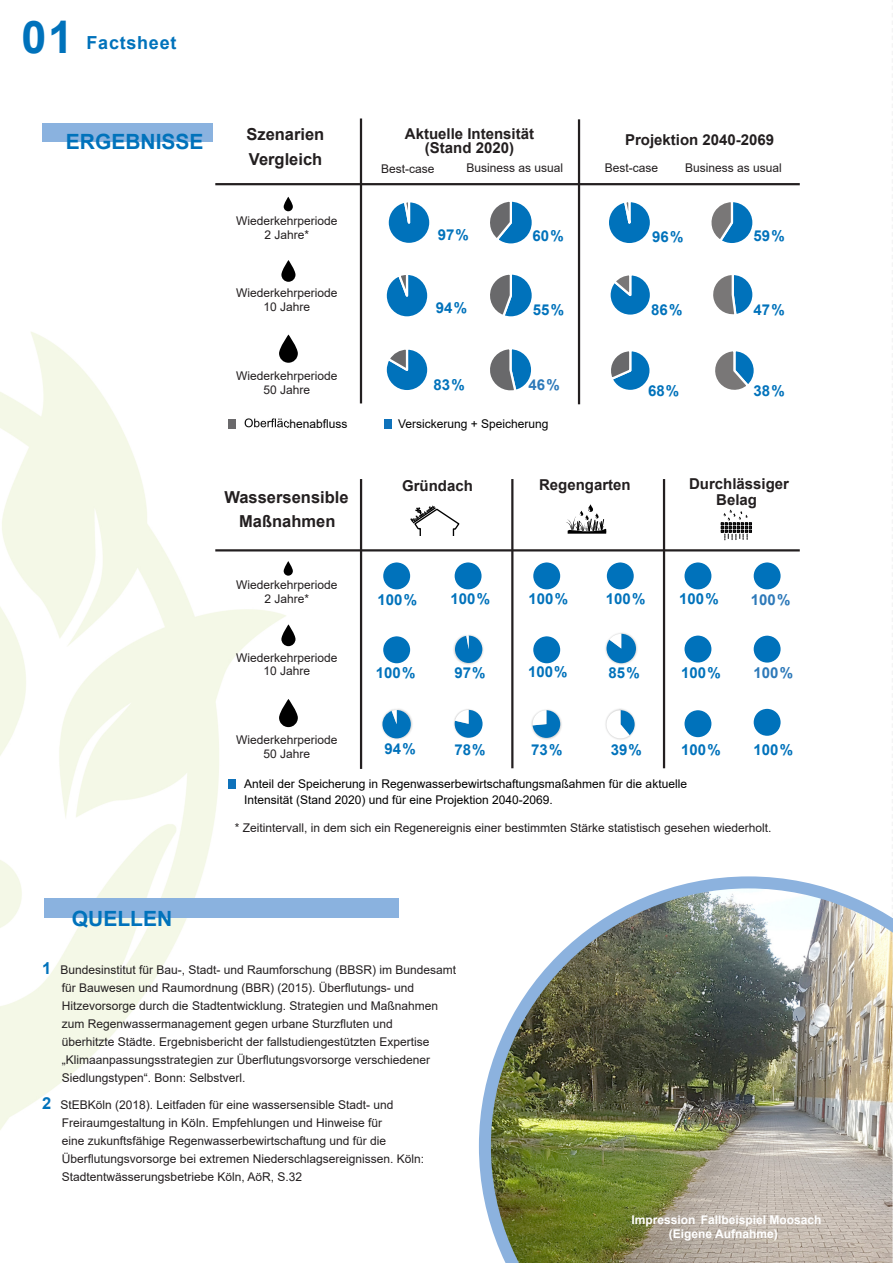
<style>
.page{position:relative;width:893px;height:1263px;background:#fff}
.page>*{position:absolute;margin:0;border:0;box-sizing:border-box;transform-origin:0 0}
.t1{font:700 45px "Arial";color:#0072bb}
.t2{font:700 21px "Arial";color:#0072bb}
.t3{font:700 18px "Arial";letter-spacing:.04em;color:#0072bb}
.t4{font:700 16.5px/24.5px "Arial";color:#231f20}
.t5{font:700 15px "Arial";color:#0072bb}
.t6{font:700 15px/13.8px "Arial";color:#231f20;text-align:center}
.t7{font:700 15px "Arial";color:#2d79b9}
.t8{font:12px/18px "Arial";color:#231f20;text-align:center}
.t9{font:12px/16.2px "Arial";color:#000}
.t10{font:700 12px/14.4px "Arial";color:#fff;text-align:center}
.s1{font-weight:700;font-size:16.5px;color:#0072bb}
</style>
<div class="page">
<img style="left:892px;top:0;width:1px;height:876px">
<img style="left:0;top:332px;width:287px;height:798px">
<div style="left:42px;top:123px;width:171px;height:19px;background:#8ab2df"></div>
<img style="left:479px;top:876px;width:414px;height:387px">
<svg style="left:284px;top:197px;width:9px;height:14px"></svg>
<svg style="left:605px;top:710px;width:30px;height:30px"></svg>
<svg style="left:410px;top:505px;width:50px;height:30px"></svg>
<svg style="left:721px;top:509px;width:31px;height:31px"></svg>
<svg style="left:566px;top:504px;width:40px;height:30px"></svg>
<div style="left:206px;top:451px;width:154px;height:80px;background:#fff"></div>
<div style="left:229px;top:419px;width:7px;height:9px;background:#6a696b"></div>
<div style="left:384px;top:419px;width:8px;height:9px;background:#0f72ba"></div>
<hr style="left:360px;top:479px;width:2px;height:290px;background:#231f20">
<hr style="left:511px;top:479px;width:2px;height:289px;background:#231f20">
<hr style="left:663px;top:479px;width:2px;height:289px;background:#231f20">
<hr style="left:578px;top:119px;width:2px;height:285px;background:#231f20">
<hr style="left:360px;top:118px;width:2px;height:285px;background:#231f20">
<hr style="left:215px;top:183px;width:585px;height:2px;background:#231f20">
<svg style="left:279px;top:334px;width:19px;height:29px"></svg>
<svg style="left:281px;top:260px;width:14px;height:22px"></svg>
<svg style="left:284px;top:561px;width:9px;height:15px"></svg>
<svg style="left:279px;top:699px;width:19px;height:28px"></svg>
<svg style="left:281px;top:624px;width:14px;height:22px"></svg>
<svg style="left:490px;top:201px;width:42px;height:43px"></svg>
<svg style="left:490px;top:274px;width:42px;height:43px"></svg>
<svg style="left:490px;top:349px;width:41px;height:42px"></svg>
<svg style="left:388px;top:202px;width:42px;height:41px"></svg>
<svg style="left:386px;top:275px;width:42px;height:42px"></svg>
<svg style="left:386px;top:349px;width:42px;height:41px"></svg>
<svg style="left:711px;top:202px;width:42px;height:41px"></svg>
<svg style="left:713px;top:275px;width:40px;height:40px"></svg>
<svg style="left:715px;top:351px;width:39px;height:39px"></svg>
<svg style="left:609px;top:202px;width:41px;height:41px"></svg>
<svg style="left:610px;top:275px;width:40px;height:40px"></svg>
<svg style="left:611px;top:351px;width:39px;height:39px"></svg>
<img style="left:454px;top:709px;width:16px;height:16px">
<svg style="left:455px;top:710px;width:28px;height:28px"></svg>
<img style="left:391px;top:709px;width:22px;height:31px">
<svg style="left:382px;top:710px;width:29px;height:28px"></svg>
<img style="left:453px;top:635px;width:31px;height:30px">
<svg style="left:455px;top:636px;width:27px;height:27px"></svg>
<img style="left:605px;top:633px;width:32px;height:32px">
<img style="left:606px;top:633px;width:18px;height:18px">
<svg style="left:607px;top:634px;width:29px;height:29px"></svg>
<img style="left:541px;top:718px;width:21px;height:22px">
<svg style="left:532px;top:710px;width:28px;height:28px"></svg>
<div style="left:684px;top:636px;width:27px;height:26px;background:#0072bb;border-radius:13px"></div>
<div style="left:684px;top:562px;width:27px;height:27px;background:#0072bb;border-radius:13px"></div>
<div style="left:754px;top:562px;width:27px;height:27px;background:#0072bb;border-radius:13px"></div>
<div style="left:754px;top:636px;width:27px;height:27px;background:#0072bb;border-radius:13px"></div>
<div style="left:754px;top:709px;width:27px;height:27px;background:#0072bb;border-radius:13px"></div>
<div style="left:684px;top:710px;width:27px;height:27px;background:#0072bb;border-radius:13px"></div>
<div style="left:607px;top:562px;width:27px;height:27px;background:#0072bb;border-radius:13px"></div>
<div style="left:533px;top:562px;width:27px;height:27px;background:#0072bb;border-radius:13px"></div>
<div style="left:455px;top:562px;width:27px;height:27px;background:#0072bb;border-radius:13px"></div>
<div style="left:383px;top:562px;width:27px;height:27px;background:#0072bb;border-radius:13px"></div>
<div style="left:383px;top:636px;width:27px;height:27px;background:#0072bb;border-radius:13px"></div>
<div style="left:533px;top:636px;width:27px;height:27px;background:#0072bb;border-radius:13px"></div>
<hr style="left:215px;top:549px;width:585px;height:2px;background:#231f20">
<div style="left:44px;top:898px;width:355px;height:20px;background:#8ab2df"></div>
<div style="left:229px;top:779px;width:7px;height:9px;background:#0f72ba"></div>
<h1 class="t1" style="left:21px;top:20px;width:53px">01</h1>
<h3 class="t3" style="left:87px;top:36px;width:91px">Factsheet</h3>
<h2 class="t2" style="left:66px;top:134px;width:139px">ERGEBNISSE</h2>
<h3 class="t4" style="left:246px;top:124px;width:79px">Szenarien<br>Vergleich</h3>
<p class="t8" style="left:236px;top:215px;width:103px;line-height:13.8px">Wiederkehrperiode<br>2 Jahre*</p>
<p class="t8" style="left:236px;top:287px;width:103px;line-height:13.8px">Wiederkehrperiode<br>10 Jahre</p>
<p class="t6" style="left:405px;top:128px;width:131px">Aktuelle Intensität (Stand 2020)</p>
<p class="t6" style="left:625px;top:134px;width:151px">Projektion 2040-2069</p>
<p class="t8" style="left:381px;top:161px;width:55px">Best-case</p>
<p class="t8" style="left:467px;top:160px;width:98px">Business as usual</p>
<p class="t8" style="left:605px;top:160px;width:55px">Best-case</p>
<p class="t8" style="left:685px;top:160px;width:98px">Business as usual</p>
<p class="t5" style="left:438px;top:229px;width:33px">97%</p>
<p class="t5" style="left:533px;top:230px;width:33px">60%</p>
<p class="t5" style="left:652px;top:231px;width:33px">96%</p>
<p class="t5" style="left:753px;top:230px;width:33px">59%</p>
<p class="t5" style="left:436px;top:302px;width:33px">94%</p>
<p class="t5" style="left:533px;top:304px;width:33px">55%</p>
<p class="t5" style="left:651px;top:304px;width:33px">86%</p>
<p class="t5" style="left:753px;top:304px;width:33px">47%</p>
<p class="t8" style="left:236px;top:370px;width:103px;line-height:13.8px">Wiederkehrperiode<br>50 Jahre</p>
<p class="t5" style="left:434px;top:379px;width:33px">83%</p>
<p class="t7" style="left:528px;top:379px;width:33px">46%</p>
<p class="t9" style="left:244px;top:417px;width:105px">Oberflächenabfluss</p>
<p class="t9" style="left:398px;top:417px;width:152px">Versickerung + Speicherung</p>
<p class="t5" style="left:648px;top:385px;width:33px">68%</p>
<p class="t5" style="left:753px;top:385px;width:33px">38%</p>
<p class="t6" style="left:402px;top:480px;width:72px">Gründach</p>
<p class="t6" style="left:539px;top:479px;width:93px">Regengarten</p>
<p class="t6" style="left:689px;top:478px;width:102px">Durchlässiger</p>
<h3 class="t4" style="left:224px;top:486px;width:126px">Wassersensible</h3>
<p class="t6" style="left:716px;top:494px;width:42px">Belag</p>
<h3 class="t4" style="left:239px;top:511px;width:98px">Maßnahmen</h3>
<p class="t8" style="left:236px;top:579px;width:103px;line-height:13.8px">Wiederkehrperiode<br>2 Jahre*</p>
<p class="t8" style="left:236px;top:651px;width:103px;line-height:13.8px">Wiederkehrperiode<br>10 Jahre</p>
<p class="t5" style="left:377px;top:594px;width:41px">100%</p>
<p class="t5" style="left:528px;top:593px;width:41px">100%</p>
<p class="t5" style="left:679px;top:593px;width:41px">100%</p>
<p class="t5" style="left:450px;top:593px;width:41px">100%</p>
<p class="t5" style="left:606px;top:593px;width:41px">100%</p>
<p class="t7" style="left:751px;top:594px;width:41px">100%</p>
<p class="t5" style="left:376px;top:667px;width:41px">100%</p>
<p class="t5" style="left:528px;top:666px;width:41px">100%</p>
<p class="t5" style="left:454px;top:667px;width:33px">97%</p>
<p class="t7" style="left:753px;top:667px;width:41px">100%</p>
<p class="t5" style="left:609px;top:667px;width:33px">85%</p>
<p class="t5" style="left:681px;top:667px;width:41px">100%</p>
<p class="t8" style="left:236px;top:734px;width:103px;line-height:13.8px">Wiederkehrperiode<br>50 Jahre</p>
<p class="t5" style="left:384px;top:743px;width:33px">94%</p>
<p class="t5" style="left:531px;top:744px;width:33px">73%</p>
<p class="t5" style="left:454px;top:744px;width:33px">78%</p>
<p class="t5" style="left:611px;top:744px;width:33px">39%</p>
<p class="t5" style="left:681px;top:744px;width:41px">100%</p>
<p class="t5" style="left:753px;top:744px;width:41px">100%</p>
<p class="t9" style="left:244px;top:776px;width:444px">Anteil der Speicherung in Regenwasserbewirtschaftungsmaßahmen für die aktuelle<br>Intensität (Stand 2020) und für eine Projektion 2040-2069.</p>
<p class="t8" style="left:235px;top:820px;width:538px">* Zeitintervall, in dem sich ein Regenereignis einer bestimmten Stärke statistisch gesehen wiederholt.</p>
<h2 class="t2" style="left:72px;top:911px;width:102px">QUELLEN</h2>
<p class="t8" style="left:62px;top:962px;width:396px;text-align:left;text-indent:-20px"><span class="s1">1</span> Bundesinstitut für Bau-, Stadt- und Raumforschung (BBSR) im Bundesamt für Bauwesen und Raumordnung (BBR) (2015). Überflutungs- und Hitzevorsorge durch die Stadtentwicklung. Strategien und Maßnahmen zum Regenwassermanagement gegen urbane Sturzfluten und<br>überhitzte Städte. Ergebnisbericht der fallstudiengestützten Expertise „Klimaanpassungsstrategien zur Überflutungsvorsorge verschiedener Siedlungstypen“. Bonn: Selbstverl.</p>
<p class="t8" style="left:62px;top:1096px;width:364px;text-align:left;text-indent:-20px"><span class="s1">2</span> StEBKöln (2018). Leitfaden für eine wassersensible Stadt- und Freiraumgestaltung in Köln. Empfehlungen und Hinweise für<br>eine zukunftsfähige Regenwasserbewirtschaftung und für die Überflutungsvorsorge bei extremen Niederschlagsereignissen. Köln:<br>Stadtentwässerungsbetriebe Köln, AöR, S.32</p>
<p class="t10" style="left:631px;top:1213px;width:192px">Impression Fallbeispiel Moosach (Eigene Aufnahme)</p>
</div>
